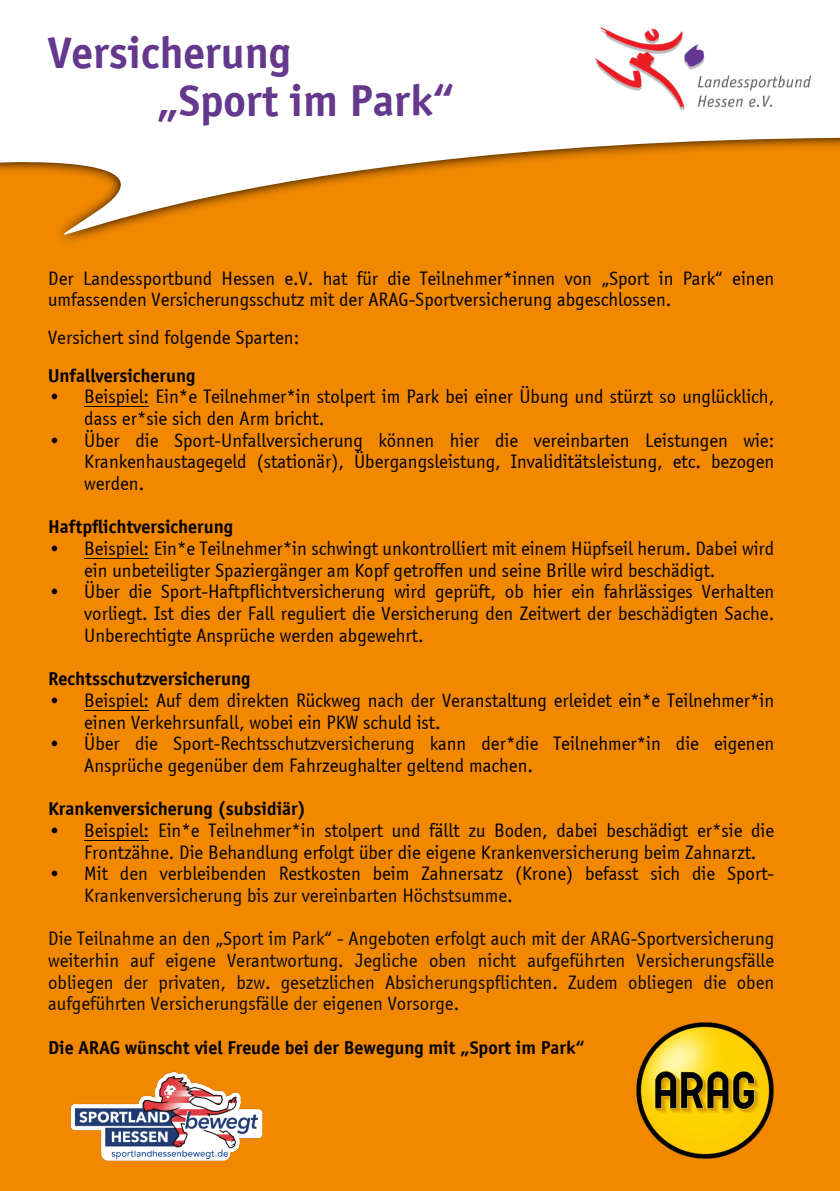
<style>
.page{position:relative;width:840px;height:1191px;background:#fff}
.page>*{position:absolute;margin:0;border:0;box-sizing:border-box;transform-origin:0 0}
.t1{font:700 48px "Sportiv";color:#63388d}
.t2{font:20px "Sportiv";color:#000}
.t3{font:20px "Sportiv";color:#080808}
.t4{font:700 20px "Sportiv";color:#000}
</style>
<div class="page">
<div style="left:0;top:0;width:839px;height:1191px;background:#f18800"></div>
<img style="left:636px;top:1022px;width:138px;height:137px">
<hr style="left:84px;top:406px;width:65px;height:1px;background:#000">
<hr style="left:84px;top:558px;width:65px;height:1px;background:#000">
<hr style="left:84px;top:710px;width:65px;height:1px;background:#000">
<hr style="left:84px;top:840px;width:65px;height:1px;background:#000">
<svg style="left:0;top:0;width:840px;height:292px;fill:#fff"></svg>
<img style="left:596px;top:28px;width:215px;height:82px">
<img style="left:70px;top:1071px;width:193px;height:90px">
<p class="t1" style="left:48px;top:34px;width:244px">Versicherung</p>
<p class="t1" style="left:156px;top:82px;width:300px">„Sport im Park“</p>
<p class="t2" style="left:48px;top:271px;width:727px">Der Landessportbund Hessen e.V. hat für die Teilnehmer*innen von „Sport in Park“ einen</p>
<p class="t2" style="left:48px;top:292px;width:624px">umfassenden Versicherungsschutz mit der ARAG-Sportversicherung abgeschlossen.</p>
<p class="t2" style="left:48px;top:330px;width:252px">Versichert sind folgende Sparten:</p>
<p class="t4" style="left:48px;top:368px;width:149px">Unfallversicherung</p>
<p class="t2" style="left:48px;top:389px;width:727px">• Beispiel: Ein*e Teilnehmer*in stolpert im Park bei einer Übung und stürzt so unglücklich,</p>
<p class="t2" style="left:84px;top:411px;width:242px">dass er*sie sich den Arm bricht.</p>
<p class="t2" style="left:48px;top:433px;width:727px">• Über die Sport-Unfallversicherung können hier die vereinbarten Leistungen wie:</p>
<p class="t2" style="left:84px;top:454px;width:691px">Krankenhaustagegeld (stationär), Übergangsleistung, Invaliditätsleistung, etc. bezogen</p>
<p class="t2" style="left:84px;top:476px;width:62px">werden.</p>
<p class="t4" style="left:48px;top:519px;width:186px">Haftpflichtversicherung</p>
<p class="t2" style="left:48px;top:541px;width:727px">• Beispiel: Ein*e Teilnehmer*in schwingt unkontrolliert mit einem Hüpfseil herum. Dabei wird</p>
<p class="t2" style="left:84px;top:563px;width:632px">ein unbeteiligter Spaziergänger am Kopf getroffen und seine Brille wird beschädigt.</p>
<p class="t2" style="left:48px;top:584px;width:727px">• Über die Sport-Haftpflichtversicherung wird geprüft, ob hier ein fahrlässiges Verhalten</p>
<p class="t2" style="left:84px;top:606px;width:691px">vorliegt. Ist dies der Fall reguliert die Versicherung den Zeitwert der beschädigten Sache.</p>
<p class="t2" style="left:84px;top:628px;width:341px">Unberechtigte Ansprüche werden abgewehrt.</p>
<p class="t4" style="left:48px;top:671px;width:204px">Rechtsschutzversicherung</p>
<p class="t2" style="left:48px;top:693px;width:727px">• Beispiel: Auf dem direkten Rückweg nach der Veranstaltung erleidet ein*e Teilnehmer*in</p>
<p class="t2" style="left:84px;top:714px;width:358px">einen Verkehrsunfall, wobei ein PKW schuld ist.</p>
<p class="t2" style="left:48px;top:736px;width:727px">• Über die Sport-Rechtsschutzversicherung kann der*die Teilnehmer*in die eigenen</p>
<p class="t2" style="left:84px;top:758px;width:450px">Ansprüche gegenüber dem Fahrzeughalter geltend machen.</p>
<p class="t4" style="left:48px;top:801px;width:259px">Krankenversicherung (subsidiär)</p>
<p class="t2" style="left:48px;top:823px;width:727px">• Beispiel: Ein*e Teilnehmer*in stolpert und fällt zu Boden, dabei beschädigt er*sie die</p>
<p class="t2" style="left:84px;top:845px;width:673px">Frontzähne. Die Behandlung erfolgt über die eigene Krankenversicherung beim Zahnarzt.</p>
<p class="t2" style="left:48px;top:866px;width:727px">• Mit den verbleibenden Restkosten beim Zahnersatz (Krone) befasst sich die Sport-</p>
<p class="t3" style="left:84px;top:888px;width:430px">Krankenversicherung bis zur vereinbarten Höchstsumme.</p>
<p class="t3" style="left:48px;top:931px;width:727px">Die Teilnahme an den „Sport im Park“ - Angeboten erfolgt auch mit der ARAG-Sportversicherung</p>
<p class="t3" style="left:48px;top:953px;width:727px">weiterhin auf eigene Verantwortung. Jegliche oben nicht aufgeführten Versicherungsfälle</p>
<p class="t3" style="left:48px;top:975px;width:727px">obliegen der privaten, bzw. gesetzlichen Absicherungspflichten. Zudem obliegen die oben</p>
<p class="t3" style="left:48px;top:996px;width:412px">aufgeführten Versicherungsfälle der eigenen Vorsorge.</p>
<p class="t4" style="left:48px;top:1040px;width:538px">Die ARAG wünscht viel Freude bei der Bewegung mit „Sport im Park“</p>
</div>
